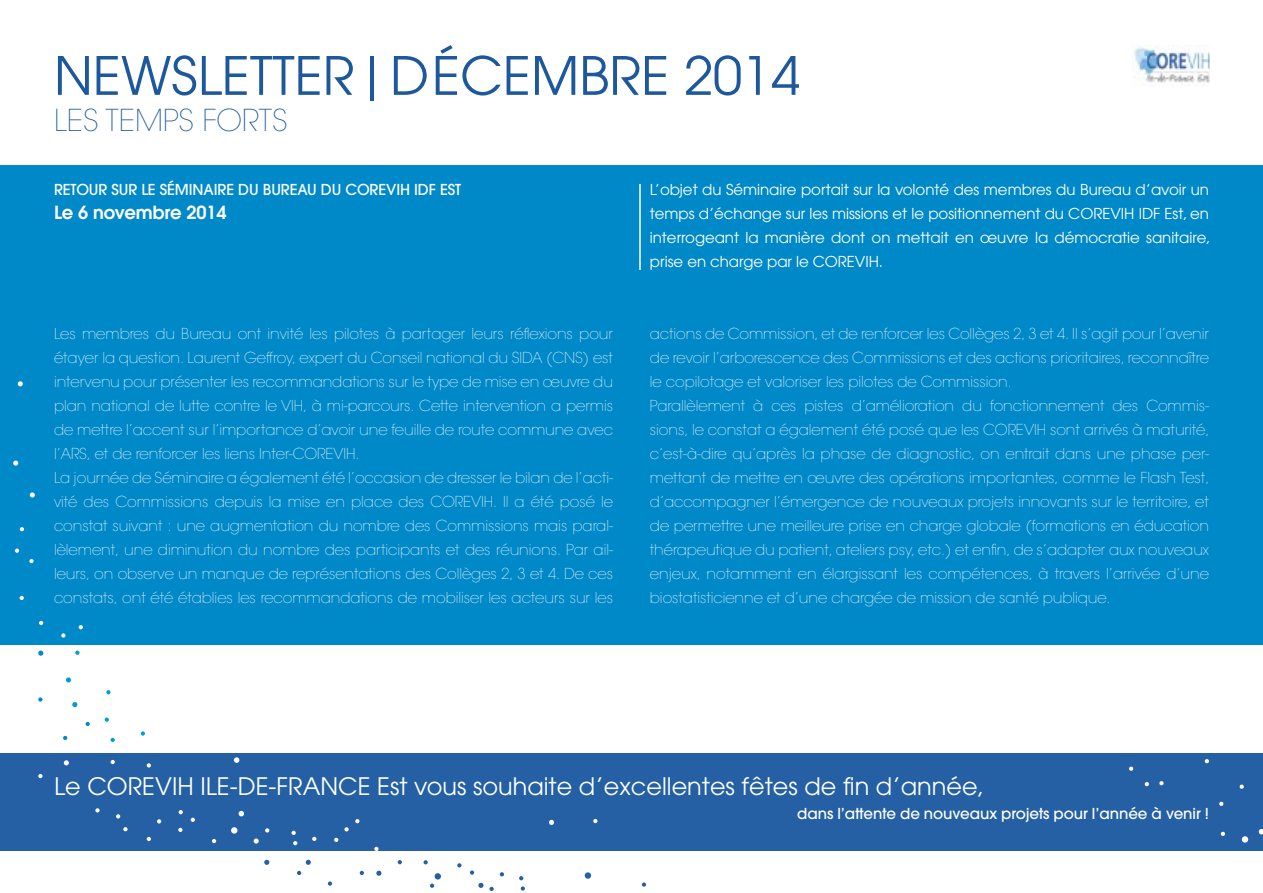
<style>
.page{position:relative;width:1263px;height:893px;background:#fff}
.page>*{position:absolute;margin:0;border:0;box-sizing:border-box;transform-origin:0 0}
.t1{font:52.5px "Avant Garde";color:#1d589c}
.t2{font:200 30px "Avant Garde";color:#1d589c}
.t3{font:24px "Avant Garde";color:#fff}
.t4{font:600 18px "Avant Garde";letter-spacing:-.005em;color:#fff}
.t5{font:200 15px/24px "Avant Garde";letter-spacing:-.005em;color:#fff}
.t6{font:15px/24px "Avant Garde";letter-spacing:-.005em;color:#fff;text-align:justify}
.t7{font:500 15px "Avant Garde";letter-spacing:-.005em;color:#fff}
</style>
<div class="page">
<div style="left:0;top:753px;width:1263px;height:97px;background:#2460a3"></div>
<img style="left:1134px;top:46px;width:75px;height:37px">
<div style="left:0;top:165px;width:1263px;height:479px;background:#0089c8"></div>
<hr style="left:639px;top:184px;width:2px;height:86px;background:#fff">
<svg style="left:147px;top:763px;width:4px;height:4px"></svg>
<svg style="left:234px;top:757px;width:5px;height:6px"></svg>
<svg style="left:179px;top:810px;width:4px;height:4px"></svg>
<svg style="left:191px;top:818px;width:4px;height:4px"></svg>
<svg style="left:212px;top:839px;width:4px;height:4px"></svg>
<div style="left:231px;top:827px;width:6px;height:7px;background:#fff;border-radius:50%"></div>
<svg style="left:254px;top:838px;width:5px;height:6px"></svg>
<svg style="left:265px;top:828px;width:4px;height:4px"></svg>
<svg style="left:264px;top:860px;width:5px;height:5px"></svg>
<svg style="left:297px;top:871px;width:4px;height:4px"></svg>
<svg style="left:306px;top:860px;width:5px;height:5px"></svg>
<svg style="left:328px;top:881px;width:4px;height:5px"></svg>
<svg style="left:360px;top:871px;width:4px;height:4px"></svg>
<svg style="left:423px;top:860px;width:5px;height:4px"></svg>
<svg style="left:38px;top:651px;width:5px;height:5px"></svg>
<svg style="left:38px;top:697px;width:5px;height:5px"></svg>
<svg style="left:86px;top:722px;width:4px;height:4px"></svg>
<svg style="left:20px;top:596px;width:4px;height:4px"></svg>
<svg style="left:18px;top:381px;width:5px;height:6px"></svg>
<svg style="left:13px;top:460px;width:5px;height:6px"></svg>
<svg style="left:30px;top:492px;width:5px;height:6px"></svg>
<svg style="left:20px;top:527px;width:4px;height:4px"></svg>
<svg style="left:15px;top:548px;width:4px;height:5px"></svg>
<svg style="left:29px;top:559px;width:5px;height:4px"></svg>
<svg style="left:39px;top:621px;width:4px;height:4px"></svg>
<svg style="left:79px;top:625px;width:4px;height:4px"></svg>
<svg style="left:106px;top:690px;width:5px;height:4px"></svg>
<svg style="left:61px;top:633px;width:5px;height:5px"></svg>
<svg style="left:75px;top:650px;width:5px;height:5px"></svg>
<svg style="left:66px;top:677px;width:5px;height:5px"></svg>
<svg style="left:72px;top:702px;width:5px;height:5px"></svg>
<svg style="left:105px;top:717px;width:4px;height:5px"></svg>
<svg style="left:141px;top:731px;width:4px;height:5px"></svg>
<svg style="left:110px;top:738px;width:5px;height:4px"></svg>
<svg style="left:293px;top:841px;width:4px;height:4px"></svg>
<svg style="left:312px;top:837px;width:4px;height:4px"></svg>
<svg style="left:344px;top:827px;width:5px;height:4px"></svg>
<svg style="left:291px;top:831px;width:5px;height:4px"></svg>
<svg style="left:398px;top:860px;width:4px;height:4px"></svg>
<svg style="left:376px;top:871px;width:5px;height:5px"></svg>
<svg style="left:430px;top:883px;width:4px;height:5px"></svg>
<svg style="left:457px;top:863px;width:4px;height:4px"></svg>
<div style="left:434px;top:873px;width:7px;height:7px;background:#2460a3;border-radius:50%"></div>
<svg style="left:489px;top:887px;width:5px;height:4px"></svg>
<svg style="left:500px;top:872px;width:4px;height:4px"></svg>
<svg style="left:478px;top:883px;width:5px;height:5px"></svg>
<svg style="left:63px;top:735px;width:5px;height:5px"></svg>
<svg style="left:239px;top:811px;width:5px;height:5px"></svg>
<svg style="left:355px;top:819px;width:5px;height:4px"></svg>
<svg style="left:374px;top:846px;width:5px;height:5px"></svg>
<svg style="left:334px;top:837px;width:5px;height:5px"></svg>
<svg style="left:470px;top:870px;width:4px;height:5px"></svg>
<svg style="left:521px;top:886px;width:4px;height:5px"></svg>
<svg style="left:519px;top:876px;width:4px;height:4px"></svg>
<div style="left:585px;top:872px;width:6px;height:7px;background:#2460a3;border-radius:50%"></div>
<svg style="left:642px;top:882px;width:4px;height:5px"></svg>
<svg style="left:1239px;top:784px;width:5px;height:5px"></svg>
<svg style="left:1219px;top:801px;width:5px;height:5px"></svg>
<svg style="left:1220px;top:831px;width:5px;height:5px"></svg>
<svg style="left:1241px;top:836px;width:7px;height:7px"></svg>
<svg style="left:1204px;top:759px;width:5px;height:4px"></svg>
<svg style="left:1129px;top:766px;width:4px;height:5px"></svg>
<svg style="left:1159px;top:781px;width:5px;height:4px"></svg>
<svg style="left:1258px;top:829px;width:5px;height:6px"></svg>
<svg style="left:1144px;top:782px;width:5px;height:4px"></svg>
<svg style="left:549px;top:819px;width:5px;height:6px"></svg>
<svg style="left:593px;top:819px;width:5px;height:4px"></svg>
<svg style="left:111px;top:760px;width:4px;height:4px"></svg>
<svg style="left:38px;top:774px;width:5px;height:4px"></svg>
<svg style="left:123px;top:827px;width:5px;height:4px"></svg>
<svg style="left:64px;top:760px;width:5px;height:5px"></svg>
<svg style="left:116px;top:814px;width:4px;height:5px"></svg>
<svg style="left:157px;top:819px;width:4px;height:5px"></svg>
<svg style="left:95px;top:808px;width:5px;height:5px"></svg>
<svg style="left:178px;top:828px;width:5px;height:4px"></svg>
<svg style="left:147px;top:837px;width:4px;height:4px"></svg>
<h1 class="t1" style="left:54px;top:45px;width:748px">NEWSLETTER|DÉCEMBRE 2014</h1>
<h2 class="t2" style="left:54px;top:102px;width:235px">LES TEMPS FORTS</h2>
<p class="t7" style="left:54px;top:180px;width:409px">RETOUR SUR LE SÉMINAIRE DU BUREAU DU COREVIH IDF EST</p>
<p class="t4" style="left:54px;top:201px;width:174px">Le 6 novembre 2014</p>
<p class="t6" style="left:650px;top:178px;width:562px">L’objet du Séminaire portait sur la volonté des membres du Bureau d’avoir un temps d’échange sur les missions et le positionnement du COREVIH IDF Est, en interrogeant la manière dont on mettait en œuvre la démocratie sanitaire, prise en charge par le COREVIH.</p>
<p class="t5" style="left:54px;top:322px;width:561px">Les membres du Bureau ont invité les pilotes à partager leurs réflexions pour étayer la question. Laurent Geffroy, expert du Conseil national du SIDA (CNS) est intervenu pour présenter les recommandations sur le type de mise en œuvre du plan national de lutte contre le VIH, à mi-parcours. Cette intervention a permis de mettre l’accent sur l’importance d’avoir une feuille de route commune avec l’ARS, et de renforcer les liens Inter-COREVIH.<br>La journée de Séminaire a également été l’occasion de dresser le bilan de l’acti&shy;vité des Commissions depuis la mise en place des COREVIH. Il a été posé le constat suivant : une augmentation du nombre des Commissions mais paral&shy;lèlement, une diminution du nombre des participants et des réunions. Par ail&shy;leurs, on observe un manque de représentations des Collèges 2, 3 et 4. De ces constats, ont été établies les recommandations de mobiliser les acteurs sur les</p>
<p class="t5" style="left:650px;top:322px;width:561px">actions de Commission, et de renforcer les Collèges 2, 3 et 4. Il s’agit pour l’avenir de revoir l’arborescence des Commissions et des actions prioritaires, reconnaître le copilotage et valoriser les pilotes de Commission.<br>Parallèlement à ces pistes d’amélioration du fonctionnement des Commis&shy;sions, le constat a également été posé que les COREVIH sont arrivés à maturité, c’est-à-dire qu’après la phase de diagnostic, on entrait dans une phase per&shy;mettant de mettre en œuvre des opérations importantes, comme le Flash Test, d’accompagner l’émergence de nouveaux projets innovants sur le territoire, et de permettre une meilleure prise en charge globale (formations en éducation thérapeutique du patient, ateliers psy, etc.) et enfin, de s’adapter aux nouveaux enjeux, notamment en élargissant les compétences, à travers l’arrivée d’une biostatisticienne et d’une chargée de mission de santé publique.</p>
<h3 class="t3" style="left:54px;top:772px;width:932px">Le COREVIH ILE-DE-FRANCE Est vous souhaite d’excellentes fêtes de fin d’année,</h3>
<p class="t7" style="left:797px;top:804px;width:413px">dans l’attente de nouveaux projets pour l’année à venir !</p>
</div>
